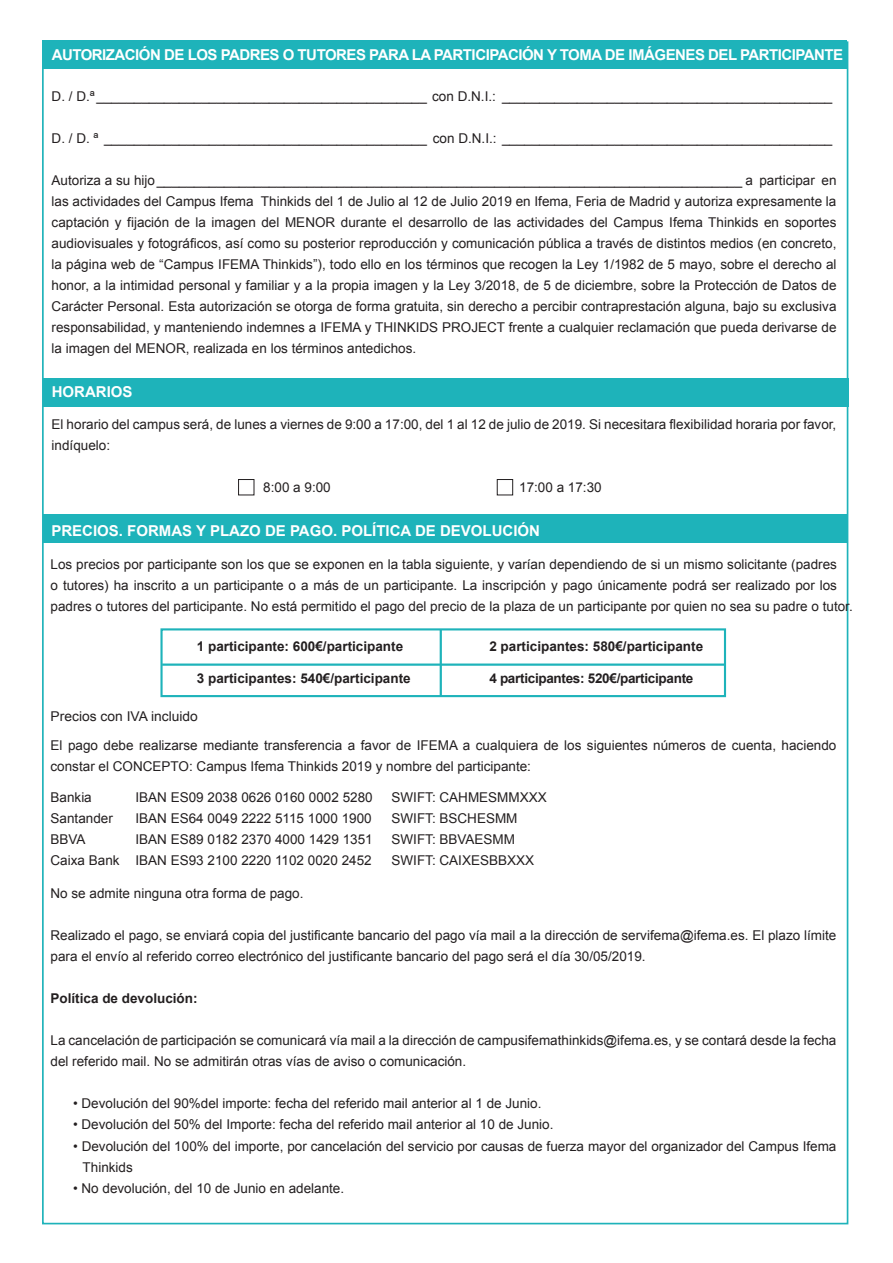
<style>
.page{position:relative;width:893px;height:1263px;background:#fff}
.page>*{position:absolute;margin:0;border:0;box-sizing:border-box;transform-origin:0 0}
.t1{font:700 15px "Arial";letter-spacing:-.035em;color:#fff}
.t2{font:700 15px "Arial";color:#fff}
.t3{font:13.5px/21px "Arial";color:#231f20}
.t4{font:700 13.5px "Arial";color:#231f20}
.t5{font:700 13.5px "Arial";letter-spacing:-.02em;color:#231f20}
</style>
<div class="page">
<div style="left:43px;top:515px;width:804px;height:28px;background:#1eb3ba"></div>
<div style="left:43px;top:378px;width:805px;height:28px;background:#1eb3ba"></div>
<div style="left:43px;top:41px;width:804px;height:28px;background:#1eb3ba"></div>
<div style="left:238px;top:479px;width:16px;height:16px;border:1px solid #231f20"></div>
<div style="left:497px;top:479px;width:16px;height:16px;border:1px solid #231f20"></div>
<div style="left:160px;top:628px;width:566px;height:69px;border:2px solid #1eb3ba"></div>
<hr style="left:162px;top:663px;width:563px;height:3px;background:#1eb3ba">
<hr style="left:440px;top:629px;width:2px;height:67px;background:#1eb3ba">
<p class="t1" style="left:52px;top:45px;width:793px">AUTORIZACIÓN DE LOS PADRES O TUTORES PARA LA PARTICIPACIÓN Y TOMA DE IMÁGENES DEL PARTICIPANTE</p>
<p class="t3" style="left:52px;top:86px;width:782px">D. / D.ª____________________________________________ con D.N.I.: ____________________________________________</p>
<p class="t3" style="left:52px;top:128px;width:782px">D. / D. ª ___________________________________________ con D.N.I.: ____________________________________________</p>
<p class="t3" style="left:52px;top:170px;width:786px;text-align:justify">Autoriza a su hijo______________________________________________________________________________ a participar en las actividades del Campus Ifema Thinkids del 1 de Julio al 12 de Julio 2019 en Ifema, Feria de Madrid y autoriza expresamente la captación y fijación de la imagen del MENOR durante el desarrollo de las actividades del Campus Ifema Thinkids en soportes audiovisuales y fotográficos, así como su posterior reproducción y comunicación pública a través de distintos medios (en concreto, la página web de “Campus IFEMA Thinkids”), todo ello en los términos que recogen la Ley 1/1982 de 5 mayo, sobre el derecho al honor, a la intimidad personal y familiar y a la propia imagen y la Ley 3/2018, de 5 de diciembre, sobre la Protección de Datos de Carácter Personal. Esta autorización se otorga de forma gratuita, sin derecho a percibir contraprestación alguna, bajo su exclusiva responsabilidad, y manteniendo indemnes a IFEMA y THINKIDS PROJECT frente a cualquier reclamación que pueda derivarse de la imagen del MENOR, realizada en los términos antedichos.</p>
<p class="t2" style="left:52px;top:382px;width:82px">HORARIOS</p>
<p class="t3" style="left:52px;top:414px;width:786px">El horario del campus será, de lunes a viernes de 9:00 a 17:00, del 1 al 12 de julio de 2019. Si necesitara flexibilidad horaria por favor, indíquelo:</p>
<p class="t3" style="left:263px;top:477px;width:69px">8:00 a 9:00</p>
<p class="t3" style="left:519px;top:477px;width:84px">17:00 a 17:30</p>
<p class="t2" style="left:51px;top:521px;width:490px">PRECIOS. FORMAS Y PLAZO DE PAGO. POLÍTICA DE DEVOLUCIÓN</p>
<p class="t3" style="left:51px;top:554px;width:804px">Los precios por participante son los que se exponen en la tabla siguiente, y varían dependiendo de si un mismo solicitante (padres<br>o tutores) ha inscrito a un participante o a más de un participante. La inscripción y pago únicamente podrá ser realizado por los padres o tutores del participante. No está permitido el pago del precio de la plaza de un participante por quien no sea su padre o tutor.</p>
<p class="t4" style="left:197px;top:637px;width:208px">1 participante: 600€/participante</p>
<p class="t4" style="left:489px;top:637px;width:215px">2 participantes: 580€/participante</p>
<p class="t4" style="left:197px;top:669px;width:215px">3 participantes: 540€/participante</p>
<p class="t5" style="left:489px;top:669px;width:206px">4 participantes: 520€/participante</p>
<p class="t3" style="left:51px;top:706px;width:149px">Precios con IVA incluido</p>
<p class="t3" style="left:51px;top:735px;width:787px">El pago debe realizarse mediante transferencia a favor de IFEMA a cualquiera de los siguientes números de cuenta, haciendo constar el CONCEPTO: Campus Ifema Thinkids 2019 y nombre del participante:</p>
<p class="t3" style="left:51px;top:787px;width:43px">Bankia</p>
<p class="t3" style="left:136px;top:787px;width:239px">IBAN ES09 2038 0626 0160 0002 5280</p>
<p class="t3" style="left:391px;top:787px;width:157px">SWIFT: CAHMESMMXXX</p>
<p class="t3" style="left:51px;top:808px;width:64px">Santander</p>
<p class="t3" style="left:136px;top:808px;width:238px">IBAN ES64 0049 2222 5115 1000 1900</p>
<p class="t3" style="left:391px;top:808px;width:128px">SWIFT: BSCHESMM</p>
<p class="t3" style="left:51px;top:829px;width:37px">BBVA</p>
<p class="t3" style="left:136px;top:829px;width:239px">IBAN ES89 0182 2370 4000 1429 1351</p>
<p class="t3" style="left:392px;top:829px;width:125px">SWIFT: BBVAESMM</p>
<p class="t3" style="left:51px;top:850px;width:323px">Caixa Bank IBAN ES93 2100 2220 1102 0020 2452</p>
<p class="t3" style="left:391px;top:850px;width:144px">SWIFT: CAIXESBBXXX</p>
<p class="t3" style="left:51px;top:883px;width:254px">No se admite ninguna otra forma de pago.</p>
<p class="t3" style="left:51px;top:925px;width:787px">Realizado el pago, se enviará copia del justificante bancario del pago vía mail a la dirección de servifema@ifema.es. El plazo límite para el envío al referido correo electrónico del justificante bancario del pago será el día 30/05/2019.</p>
<p class="t4" style="left:51px;top:990px;width:149px">Política de devolución:</p>
<p class="t3" style="left:51px;top:1030px;width:787px">La cancelación de participación se comunicará vía mail a la dirección de campusifemathinkids@ifema.es, y se contará desde la fecha del referido mail. No se admitirán otras vías de aviso o comunicación.</p>
<p class="t3" style="left:73px;top:1093px;width:470px">• Devolución del 90%del importe: fecha del referido mail anterior al 1 de Junio.</p>
<p class="t3" style="left:73px;top:1114px;width:482px">• Devolución del 50% del Importe: fecha del referido mail anterior al 10 de Junio.</p>
<p class="t3" style="left:83px;top:1135px;width:755px;text-indent:-10px">• Devolución del 100% del importe, por cancelación del servicio por causas de fuerza mayor del organizador del Campus Ifema<br>Thinkids</p>
<p class="t3" style="left:73px;top:1177px;width:273px">• No devolución, del 10 de Junio en adelante.</p>
</div>
